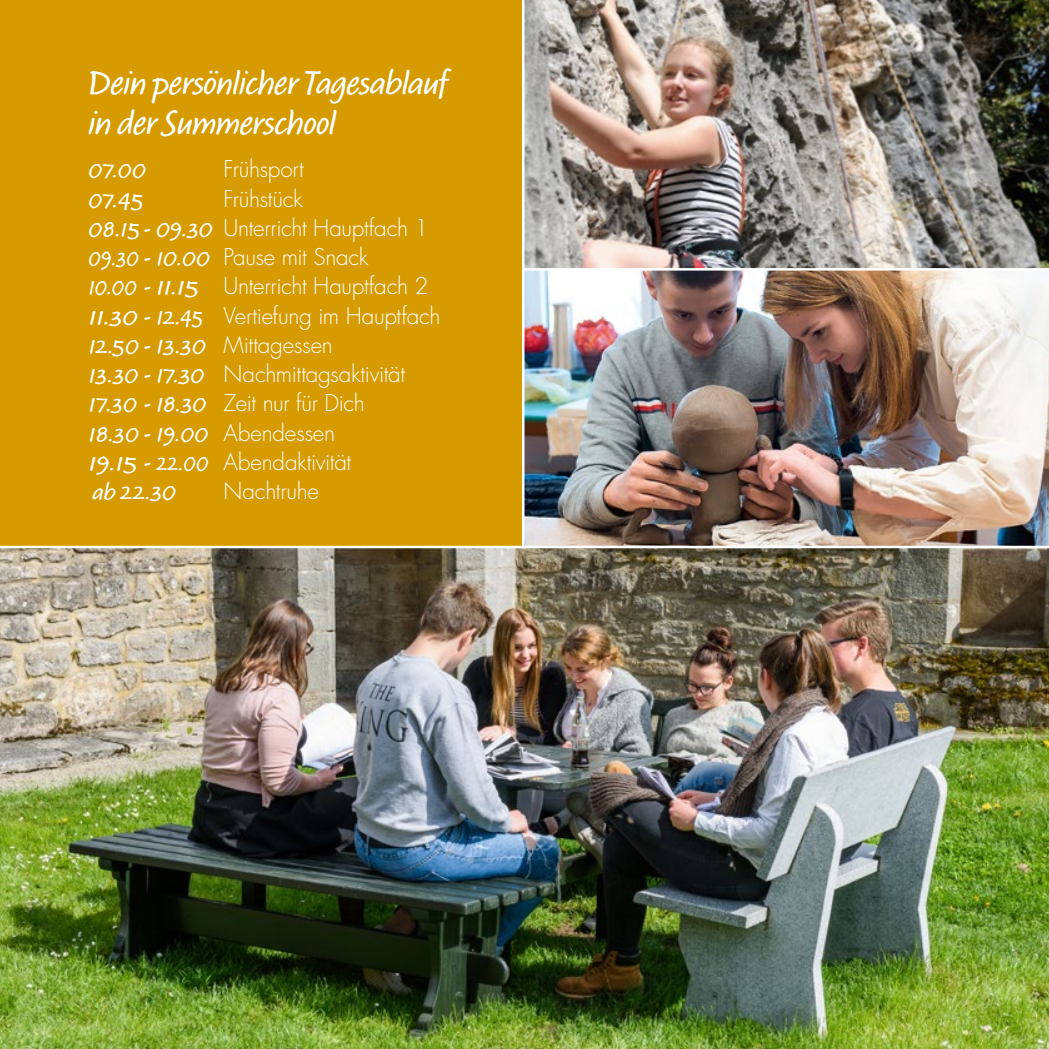
<style>
.page{position:relative;width:1049px;height:1049px;background:#fff}
.page>*{position:absolute;margin:0;border:0;box-sizing:border-box;transform-origin:0 0}
.t1{font:600 35px/40px "Calliope MVB";letter-spacing:-.015em;color:#fff;scale:.9 1}
.t2{font:600 25px "Calliope MVB";letter-spacing:-.01em;color:#fff;scale:.9 1}
.t3{font:300 22.5px/29.2px "Futura Std";letter-spacing:-.015em;color:#fff}
.s1{font-family:"Calliope MVB";font-weight:600;font-size:25px}
.s2{font-family:"Futura Std";font-weight:300;font-size:22.5px}
</style>
<div class="page">
<img style="left:0;top:548px;width:1049px;height:501px">
<div style="left:0;top:0;width:523px;height:546px;background:#d59b00"></div>
<img style="left:524px;top:0;width:525px;height:546px">
<hr style="left:522px;top:0;width:2px;height:548px;background:#fff">
<hr style="left:522px;top:268px;width:527px;height:3px;background:#fff">
<h1 class="t1" style="left:89px;top:65px;width:400px">Dein persönlicher Tagesablauf in der Summerschool</h1>
<p class="t2" style="left:89px;top:155px;width:66px">07.00</p>
<p class="t3" style="left:224px;top:155px;width:82px">Frühsport</p>
<p class="t2" style="left:89px;top:184px;width:63px">07.45</p>
<p class="t3" style="left:89px;top:184px;width:353px;text-indent:135px">Frühstück<br><span class="s1">08.15- 09.30</span> Unterricht Hauptfach 1<br><span class="s1">09.30 - 10.00</span> Pause mit Snack<br><span class="s1">10.00 - 11.15</span> Unterricht Hauptfach 2<br><span class="s1">11.30 - 12.45</span> Vertiefung im Hauptfach</p>
<p class="t2" style="left:89px;top:330px;width:273px">12.50 - 13.30 <span class="s2">Mittagessen</span></p>
<p class="t3" style="left:89px;top:360px;width:318px"><span class="s1">13.30 - 17.30</span> Nachmittagsaktivität<br><span class="s1">17.30 - 18.30</span> Zeit nur für Dich</p>
<p class="t2" style="left:89px;top:418px;width:275px">18.30 - 19.00 <span class="s2">Abendessen</span></p>
<p class="t3" style="left:89px;top:448px;width:264px"><span class="s1">19.15 - 22.00</span> Abendaktivität</p>
<p class="t2" style="left:93px;top:477px;width:94px">ab 22.30</p>
<p class="t3" style="left:224px;top:477px;width:97px">Nachtruhe</p>
</div>
